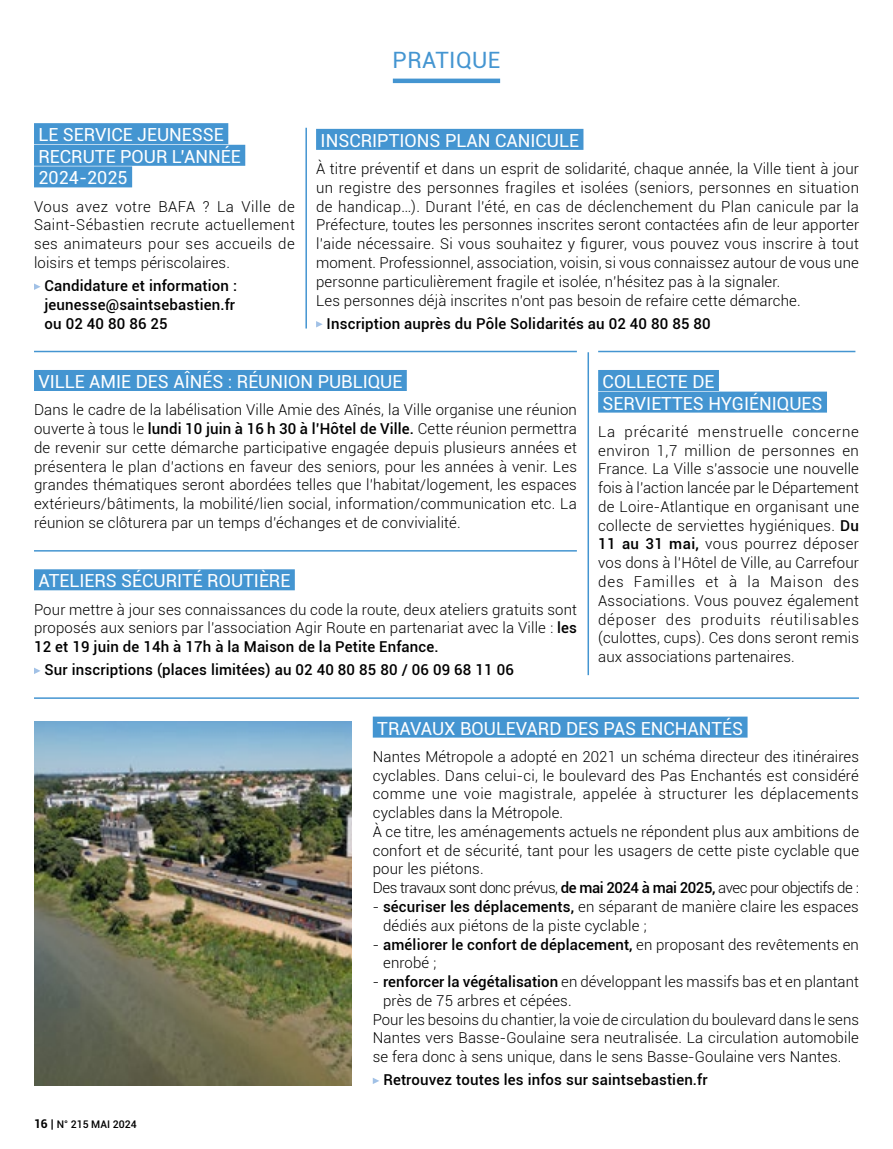
<style>
.page{position:relative;width:893px;height:1149px;background:#fff}
.page>*{position:absolute;margin:0;border:0;box-sizing:border-box;transform-origin:0 0}
.t1{font:22.5px "Roboto";letter-spacing:.02em;color:#4495d1}
.t2{font:18px/21.6px "Roboto";color:#fff}
.t3{font:300 15px/18.8px "Roboto";letter-spacing:.01em;color:#000;text-align:justify}
.t4{font:500 15px/18.8px "Roboto";letter-spacing:.01em;color:#000}
.t5{font:500 10.5px "Roboto";color:#000}
.s1{font-weight:500}
.s2{font-weight:700;font-size:12px}
.s3{font-size:12px}
</style>
<div class="page">
<hr style="left:393px;top:79px;width:107px;height:4px;background:#4495d1">
<hr style="left:34px;top:350px;width:543px;height:2px;background:#4495d1">
<hr style="left:305px;top:128px;width:2px;height:200px;background:#4495d1">
<hr style="left:587px;top:352px;width:2px;height:323px;background:#4495d1">
<hr style="left:34px;top:550px;width:543px;height:1px;background:#4495d1">
<hr style="left:34px;top:697px;width:825px;height:1px;background:#4495d1">
<hr style="left:598px;top:350px;width:257px;height:2px;background:#4495d1">
<div style="left:34px;top:123px;width:194px;height:21px;background:#4495d1"></div>
<div style="left:34px;top:145px;width:211px;height:21px;background:#4495d1"></div>
<div style="left:34px;top:166px;width:98px;height:21px;background:#4495d1"></div>
<svg style="left:34px;top:283px;width:7px;height:7px"></svg>
<div style="left:598px;top:370px;width:121px;height:21px;background:#4495d1"></div>
<div style="left:598px;top:391px;width:229px;height:21px;background:#4495d1"></div>
<div style="left:316px;top:129px;width:267px;height:21px;background:#4495d1"></div>
<svg style="left:316px;top:321px;width:7px;height:6px"></svg>
<div style="left:34px;top:569px;width:261px;height:21px;background:#4495d1"></div>
<svg style="left:34px;top:667px;width:7px;height:7px"></svg>
<div style="left:34px;top:370px;width:373px;height:21px;background:#4495d1"></div>
<div style="left:373px;top:716px;width:374px;height:21px;background:#4495d1"></div>
<svg style="left:373px;top:1078px;width:6px;height:5px"></svg>
<img style="left:34px;top:721px;width:317px;height:363px">
<h1 class="t1" style="left:393px;top:44px;width:109px">PRATIQUE</h1>
<p class="t2" style="left:38px;top:123px;width:204px">LE SERVICE JEUNESSE<br>RECRUTE POUR L’ANNÉE<br>2024-2025</p>
<p class="t3" style="left:34px;top:196px;width:262px">Vous avez votre BAFA ? La Ville de Saint-Sébastien recrute actuellement ses animateurs pour ses accueils de loisirs et temps périscolaires.</p>
<p class="t4" style="left:45px;top:275px;width:194px">Candidature et information : jeunesse@saintsebastien.fr ou 02 40 80 86 25</p>
<p class="t2" style="left:321px;top:129px;width:260px">INSCRIPTIONS PLAN CANICULE</p>
<p class="t3" style="left:316px;top:159px;width:545px;text-align:left">À titre préventif et dans un esprit de solidarité, chaque année, la Ville tient à jour un registre des personnes fragiles et isolées (seniors, personnes en situation de handicap…). Durant l’été, en cas de déclenchement du Plan canicule par la Préfecture, toutes les personnes inscrites seront contactées afin de leur apporter l’aide nécessaire. Si vous souhaitez y figurer, vous pouvez vous inscrire à tout moment. Professionnel, association, voisin, si vous connaissez autour de vous une personne particulièrement fragile et isolée, n’hésitez pas à la signaler.<br>Les personnes déjà inscrites n’ont pas besoin de refaire cette démarche.</p>
<p class="t4" style="left:327px;top:313px;width:386px">Inscription auprès du Pôle Solidarités au 02 40 80 85 80</p>
<p class="t2" style="left:38px;top:370px;width:365px">VILLE AMIE DES AÎNÉS : RÉUNION PUBLIQUE</p>
<p class="t3" style="left:34px;top:400px;width:545px">Dans le cadre de la labélisation Ville Amie des Aînés, la Ville organise une réunion ouverte à tous le <span class="s1">lundi 10 juin à 16 h 30 à l’Hôtel de Ville.</span> Cette réunion permettra de revenir sur cette démarche participative engagée depuis plusieurs années et présentera le plan d’actions en faveur des seniors, pour les années à venir. Les grandes thématiques seront abordées telles que l’habitat/logement, les espaces extérieurs/bâtiments, la mobilité/lien social, information/communication etc. La réunion se clôturera par un temps d’échanges et de convivialité.</p>
<p class="t2" style="left:38px;top:569px;width:253px">ATELIERS SÉCURITÉ ROUTIÈRE</p>
<p class="t3" style="left:34px;top:599px;width:544px">Pour mettre à jour ses connaissances du code la route, deux ateliers gratuits sont proposés aux seniors par l’association Agir Route en partenariat avec la Ville : <span class="s1">les 12 et 19 juin de 14h à 17h à la Maison de la Petite Enfance.</span></p>
<p class="t4" style="left:45px;top:659px;width:471px">Sur inscriptions (places limitées) au 02 40 80 85 80 / 06 09 68 11 06</p>
<p class="t2" style="left:603px;top:370px;width:221px">COLLECTE DE<br>SERVIETTES HYGIÉNIQUES</p>
<p class="t3" style="left:598px;top:421px;width:262px">La précarité menstruelle concerne environ 1,7 million de personnes en France. La Ville s’associe une nouvelle fois à l’action lancée par le Département de Loire-Atlantique en organisant une collecte de serviettes hygiéniques. <span class="s1">Du 11 au 31 mai,</span> vous pourrez déposer vos dons à l’Hôtel de Ville, au Carrefour des Familles et à la Maison des Associations. Vous pouvez également déposer des produits réutilisables (culottes, cups). Ces dons seront remis aux associations partenaires.</p>
<p class="t5" style="left:34px;top:1116px;width:104px"><span class="s2">16</span> <span class="s3">|</span> N° 215 MAI 2024</p>
<p class="t2" style="left:377px;top:716px;width:367px">TRAVAUX BOULEVARD DES PAS ENCHANTÉS</p>
<p class="t3" style="left:373px;top:746px;width:488px;text-align:left">Nantes Métropole a adopté en 2021 un schéma directeur des itinéraires cyclables. Dans celui-ci, le boulevard des Pas Enchantés est considéré comme une voie magistrale, appelée à structurer les déplacements cyclables dans la Métropole.<br>À ce titre, les aménagements actuels ne répondent plus aux ambitions de confort et de sécurité, tant pour les usagers de cette piste cyclable que pour les piétons.<br>Des travaux sont donc prévus, <span class="s1">de mai 2024 à mai 2025,</span> avec pour objectifs de :</p>
<p class="t3" style="left:383px;top:896px;width:477px;text-indent:-10px">- <span class="s1">sécuriser les déplacements,</span> en séparant de manière claire les espaces dédiés aux piétons de la piste cyclable ;</p>
<p class="t3" style="left:383px;top:934px;width:477px;text-indent:-10px">- <span class="s1">améliorer le confort de déplacement,</span> en proposant des revêtements en enrobé ;</p>
<p class="t3" style="left:373px;top:971px;width:488px">- <span class="s1">renforcer la végétalisation</span> en développant les massifs bas et en plantant</p>
<p class="t3" style="left:383px;top:990px;width:190px">près de 75 arbres et cépées.</p>
<p class="t3" style="left:373px;top:1009px;width:488px">Pour les besoins du chantier, la voie de circulation du boulevard dans le sens</p>
<p class="t3" style="left:373px;top:1027px;width:488px">Nantes vers Basse-Goulaine sera neutralisée. La circulation automobile</p>
<p class="t3" style="left:373px;top:1046px;width:470px">se fera donc à sens unique, dans le sens Basse-Goulaine vers Nantes.</p>
<p class="t4" style="left:383px;top:1069px;width:326px">Retrouvez toutes les infos sur saintsebastien.fr</p>
</div>
